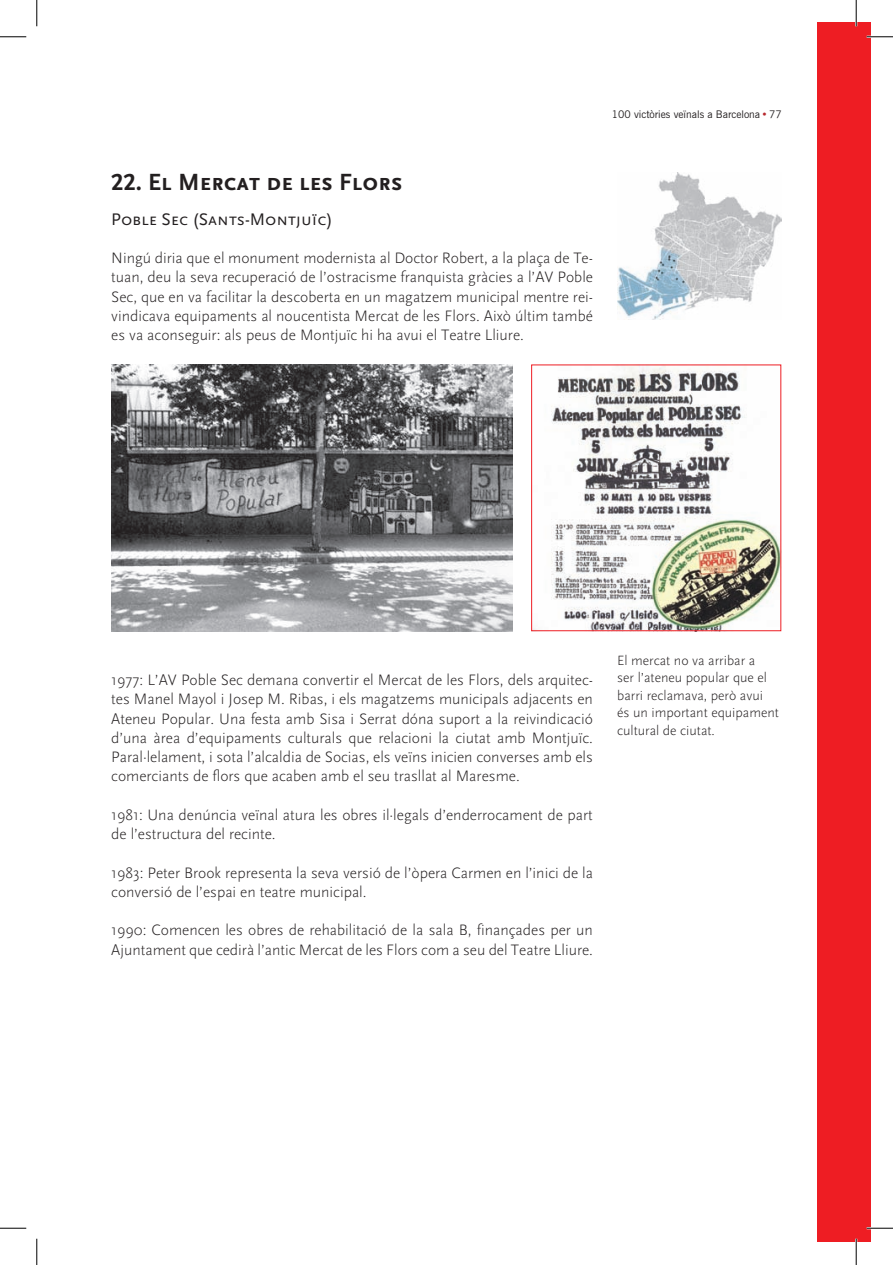
<style>
.page{position:relative;width:893px;height:1265px;background:#fff}
.page>*{position:absolute;margin:0;border:0;box-sizing:border-box;transform-origin:0 0}
.t1{font:700 24.5px "Scala Sans Caps";color:#231f20}
.t2{font:17.5px "Scala Sans Caps";color:#231f20}
.t3{font:300 15.75px/19.2px "Scala Sans";color:#231f20}
.t4{font:300 14px/17.5px "Scala Sans";color:#231f20}
.t5{font:10.5px "News Gothic BT";color:#231f20}
.s1{color:#b7282e}
</style>
<div class="page">
<div style="left:817px;top:22px;width:53px;height:1218px;background:#ee1d23"></div>
<img style="left:111px;top:365px;width:401px;height:266px">
<img style="left:533px;top:366px;width:245px;height:263px">
<div style="left:531px;top:364px;width:249px;height:267px;border:1px solid #ee1d23"></div>
<img style="left:617px;top:172px;width:163px;height:147px">
<hr style="left:866px;top:36px;width:26px;height:2px;background:#fff">
<hr style="left:866px;top:1226px;width:26px;height:2px;background:#fff">
<hr style="left:854px;top:0;width:2px;height:26px;background:#fff">
<hr style="left:854px;top:1238px;width:2px;height:26px;background:#fff">
<svg style="left:0;top:36px;width:26px;height:1px"></svg>
<svg style="left:866px;top:36px;width:26px;height:1px"></svg>
<svg style="left:0;top:1227px;width:26px;height:1px"></svg>
<svg style="left:866px;top:1227px;width:26px;height:1px"></svg>
<svg style="left:36px;top:0;width:1px;height:26px"></svg>
<svg style="left:36px;top:1238px;width:1px;height:26px"></svg>
<svg style="left:855px;top:0;width:1px;height:26px"></svg>
<svg style="left:855px;top:1238px;width:1px;height:26px"></svg>
<p class="t5" style="left:611px;top:108px;width:171px">100 victòries veïnals a Barcelona <span class="s1">•</span> 77</p>
<h1 class="t1" style="left:111px;top:169px;width:292px">22. El Mercat de les Flors</h1>
<p class="t2" style="left:111px;top:209px;width:223px">Poble Sec (Sants-Montjuïc)</p>
<p class="t3" style="left:111px;top:248px;width:483px;text-align:justify">Ningú diria que el monument modernista al Doctor Robert, a la plaça de Te&shy;tuan, deu la seva recuperació de l’ostracisme franquista gràcies a l’AV Poble Sec, que en va facilitar la descoberta en un magatzem municipal mentre rei&shy;vindicava equipaments al noucentista Mercat de les Flors. Això últim també es va aconseguir: als peus de Montjuïc hi ha avui el Teatre Lliure.</p>
<p class="t3" style="left:111px;top:670px;width:483px;text-align:justify">1977: L’AV Poble Sec demana convertir el Mercat de les Flors, dels arquitec&shy;tes Manel Mayol i Josep M. Ribas, i els magatzems municipals adjacents en Ateneu Popular. Una festa amb Sisa i Serrat dóna suport a la reivindicació d’una àrea d’equipaments culturals que relacioni la ciutat amb Montjuïc.<br>Paral·lelament, i sota l’alcaldia de Socias, els veïns inicien converses amb els comerciants de flors que acaben amb el seu trasllat al Maresme.</p>
<p class="t3" style="left:111px;top:805px;width:483px">1981: Una denúncia veïnal atura les obres il·legals d’enderrocament de part de l’estructura del recinte.</p>
<p class="t3" style="left:111px;top:863px;width:483px">1983: Peter Brook representa la seva versió de l’òpera Carmen en l’inici de la conversió de l’espai en teatre municipal.</p>
<p class="t3" style="left:111px;top:920px;width:483px">1990: Comencen les obres de rehabilitació de la sala B, finançades per un<br>Ajuntament que cedirà l’antic Mercat de les Flors com a seu del Teatre Lliure.</p>
<p class="t4" style="left:617px;top:651px;width:163px">El mercat no va arribar a<br>ser l’ateneu popular que el barri reclamava, però avui és un important equipament cultural de ciutat.</p>
</div>
